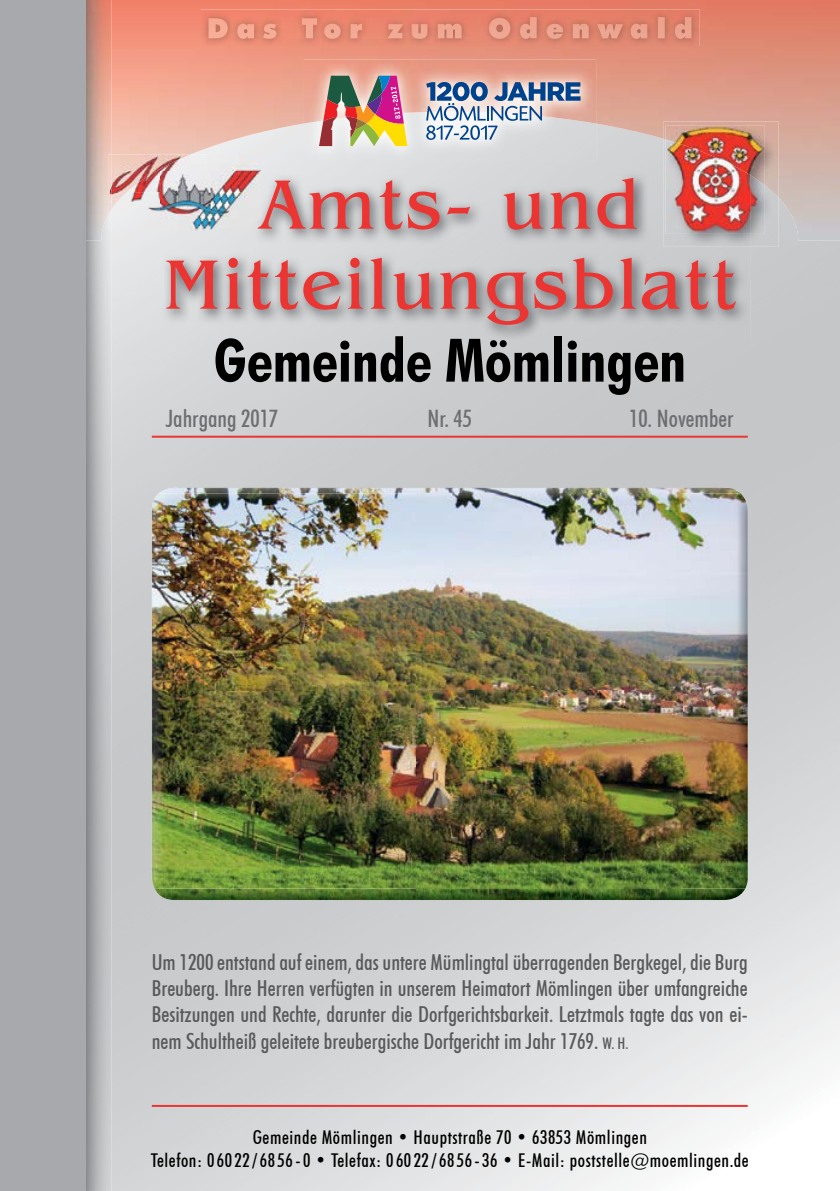
<style>
.page{position:relative;width:840px;height:1191px;background:#fff}
.page>*{position:absolute;margin:0;border:0;box-sizing:border-box;transform-origin:0 0}
.t1{font:72px/80px "Benguiat IT Cby BT";letter-spacing:.05em;color:#eb3532;text-align:center}
.t2{font:700 condensed 60px "Futura BT";color:#000}
.t3{font:500 condensed 24px "Futura BT";color:#6d6e71}
.t4{font:500 condensed 22px/26.4px "Futura BT";color:#58595b;text-align:justify}
.t5{font:500 condensed 19px/22.8px "Futura BT";letter-spacing:.03em;color:#000;text-align:center}
.s1{font-size:16px}
</style>
<div class="page">
<img style="left:112px;top:870px;width:675px;height:321px">
<img style="left:721px;top:240px;width:68px;height:630px">
<img style="left:85px;top:0;width:754px;height:240px">
<img style="left:85px;top:215px;width:27px;height:976px">
<div style="left:0;top:0;width:85px;height:1191px;background:#a7a9ac"></div>
<img style="left:161px;top:171px;width:588px;height:169px">
<img style="left:260px;top:178px;width:376px;height:52px">
<img style="left:201px;top:9px;width:498px;height:37px">
<img style="left:208px;top:17px;width:483px;height:22px">
<hr style="left:152px;top:436px;width:595px;height:2px;background:#eb3532">
<img style="left:190px;top:154px;width:20px;height:17px">
<img style="left:210px;top:154px;width:50px;height:17px">
<img style="left:112px;top:209px;width:49px;height:21px">
<img style="left:112px;top:154px;width:78px;height:55px">
<img style="left:108px;top:215px;width:4px;height:15px">
<img style="left:108px;top:154px;width:4px;height:61px">
<img style="left:161px;top:171px;width:99px;height:59px">
<img style="left:258px;top:178px;width:2px;height:52px">
<img style="left:749px;top:198px;width:29px;height:49px">
<img style="left:663px;top:121px;width:115px;height:77px">
<img style="left:663px;top:171px;width:86px;height:76px">
<img style="left:749px;top:185px;width:15px;height:49px">
<img style="left:665px;top:126px;width:99px;height:59px">
<img style="left:665px;top:171px;width:84px;height:63px">
<svg style="left:742px;top:171px;width:7px;height:4px"></svg>
<hr style="left:152px;top:1105px;width:595px;height:2px;background:#eb3532">
<img style="left:304px;top:124px;width:291px;height:38px">
<img style="left:304px;top:60px;width:291px;height:64px">
<svg style="left:426px;top:82px;width:154px;height:58px"></svg>
<img style="left:319px;top:76px;width:88px;height:70px">
<img style="left:159px;top:488px;width:581px;height:5px">
<img style="left:154px;top:888px;width:590px;height:12px">
<img style="left:152px;top:493px;width:595px;height:395px">
<h1 class="t1" style="left:164px;top:164px;width:572px">Amts- und<br>Mitteilungsblatt</h1>
<h2 class="t2" style="left:213px;top:324px;width:473px">Gemeinde Mömlingen</h2>
<p class="t3" style="left:166px;top:403px;width:114px">Jahrgang 2017</p>
<p class="t3" style="left:427px;top:403px;width:46px">Nr. 45</p>
<p class="t3" style="left:628px;top:403px;width:106px">10. November</p>
<p class="t4" style="left:152px;top:948px;width:597px">Um 1200 entstand auf einem, das untere Mümlingtal überragenden Bergkegel, die Burg Breuberg. Ihre Herren verfügten in unserem Heimatort Mömlingen über umfangreiche Besitzungen und Rechte, darunter die Dorfgerichtsbarkeit. Letztmals tagte das von ei&shy;nem Schultheiß geleitete breubergische Dorfgericht im Jahr 1769. <span class="s1">W. H.</span></p>
<p class="t5" style="left:151px;top:1126px;width:599px">Gemeinde Mömlingen • Hauptstraße 70 • 63853 Mömlingen<br>Telefon: 06022/6856-0 • Telefax: 06022/6856-36 • E-Mail: poststelle@moemlingen.de</p>
</div>
